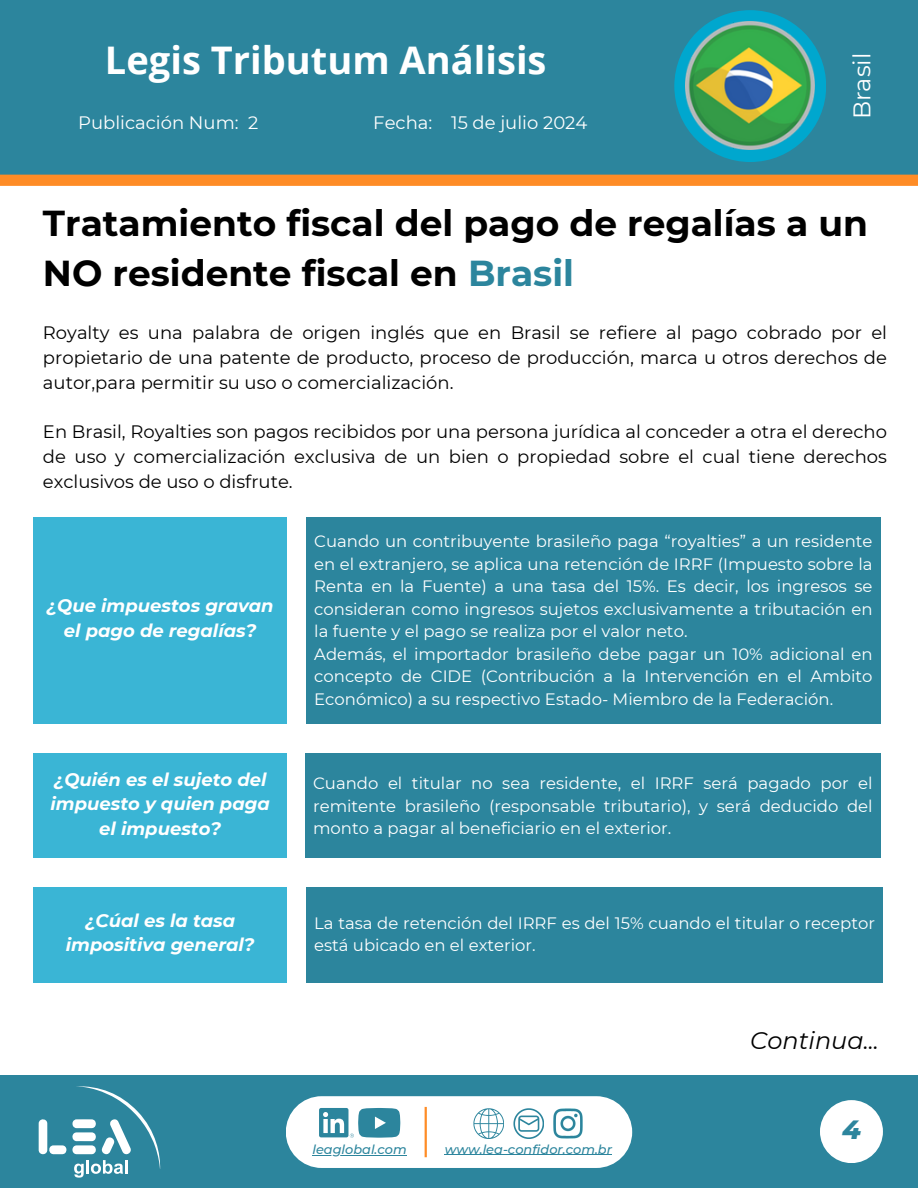
<style>
.page{position:relative;width:918px;height:1188px;background:#fff}
.page>*{position:absolute;margin:0;border:0;box-sizing:border-box;transform-origin:0 0}
.t1{font:700 38.1px "Open Sans";color:#fff}
.t2{font:700 36px/49.5px "Montserrat";color:#000}
.t3{font:italic 800 27px "Montserrat";color:#2c859d}
.t4{font:italic 24px "Montserrat";color:#000}
.t5{font:24px "Montserrat";color:#fff}
.t6{font:18px/24.8px "Montserrat";color:#000;text-align:justify}
.t7{font:italic 700 18px/24.8px "Montserrat";color:#fff;text-align:center}
.t8{font:18px "Montserrat";color:#fff}
.t9{font:16.5px/22.5px "Montserrat";color:#fff}
.t10{font:italic 500 12.9px "Montserrat";color:#2c859d}
.s1{color:#2c859d}
</style>
<div class="page">
<div style="left:0;top:1075px;width:918px;height:113px;background:#2c859d"></div>
<div style="left:820px;top:1100px;width:63px;height:63px;background:#fff;border-radius:50%"></div>
<div style="left:306px;top:518px;width:574px;height:206px;background:#2c859d"></div>
<div style="left:34px;top:518px;width:252px;height:206px;background:#3ab5d5"></div>
<div style="left:305px;top:753px;width:575px;height:105px;background:#2c859d"></div>
<div style="left:34px;top:753px;width:252px;height:105px;background:#3ab5d5"></div>
<div style="left:34px;top:887px;width:252px;height:95px;background:#3ab5d5"></div>
<div style="left:306px;top:887px;width:577px;height:95px;background:#2c859d"></div>
<div style="left:0;top:0;width:918px;height:174px;background:#2c859d"></div>
<div style="left:674px;top:10px;width:152px;height:152px;background:#00a7ce;border-radius:50%"></div>
<img style="left:686px;top:22px;width:128px;height:128px">
<div style="left:286px;top:1096px;width:346px;height:72px;background:#fff;border-radius:36px"></div>
<svg style="left:319px;top:1108px;width:81px;height:29px"></svg>
<hr style="left:425px;top:1107px;width:2px;height:50px;background:#fe8c26">
<svg style="left:513px;top:1108px;width:31px;height:31px"></svg>
<img style="left:553px;top:1108px;width:30px;height:31px">
<svg style="left:39px;top:1086px;width:121px;height:91px"></svg>
<hr style="left:125px;top:1160px;width:3px;height:14px;background:#fff">
<svg style="left:473px;top:1108px;width:31px;height:31px"></svg>
<hr style="left:445px;top:1154px;width:167px;height:1px;background:#2c859d">
<hr style="left:312px;top:1155px;width:95px;height:1px;background:#2c859d">
<div style="left:0;top:175px;width:918px;height:11px;background:#fe8c26"></div>
<h3 class="t1" style="left:105px;top:33px;width:443px">Legis Tributum Análisis</h3>
<h4 class="t5" style="left:847px;top:119px;width:68px;rotate:-90deg">Brasil</h4>
<h4 class="t8" style="left:78px;top:111px;width:182px">Publicación Num: 2</h4>
<h3 class="t8" style="left:373px;top:111px;width:216px">Fecha: 15 de julio 2024</h3>
<p class="t2" style="left:43px;top:198px;width:827px">Tratamiento fiscal del pago de regalías a un<br>NO residente fiscal en <span class="s1">Brasil</span></p>
<h4 class="t6" style="left:43px;top:321px;width:846px">Royalty es una palabra de origen inglés que en Brasil se refiere al pago cobrado por el propietario de una patente de producto, proceso de producción, marca u otros derechos de autor,para permitir su uso o comercialización.</h4>
<h2 class="t6" style="left:43px;top:420px;width:846px">En Brasil, Royalties son pagos recibidos por una persona jurídica al conceder a otra el derecho de uso y comercialización exclusiva de un bien o propiedad sobre el cual tiene derechos exclusivos de uso o disfrute.</h2>
<h4 class="t7" style="left:47px;top:594px;width:229px">¿Que impuestos gravan el pago de regalías?</h4>
<h2 class="t7" style="left:50px;top:767px;width:221px">¿Quién es el sujeto del impuesto y quien paga el impuesto?</h2>
<h4 class="t9" style="left:314px;top:530px;width:560px">Cuando un contribuyente brasileño paga “royalties” a un residente en el extranjero, se aplica una retención de IRRF (Impuesto sobre la Renta en la Fuente) a una tasa del 15%. Es decir, los ingresos se consideran como ingresos sujetos exclusivamente a tributación en la fuente y el pago se realiza por el valor neto.<br>Además, el importador brasileño debe pagar un 10% adicional en concepto de CIDE (Contribución a la Intervención en el Ambito Económico) a su respectivo Estado- Miembro de la Federación.</h4>
<p class="t9" style="left:313px;top:772px;width:561px;text-align:justify">Cuando el titular no sea residente, el IRRF será pagado por el remitente brasileño (responsable tributario), y será deducido del monto a pagar al beneficiario en el exterior.</p>
<h1 class="t7" style="left:66px;top:908px;width:190px">¿Cúal es la tasa impositiva general?</h1>
<h4 class="t9" style="left:314px;top:912px;width:562px">La tasa de retención del IRRF es del 15% cuando el titular o receptor está ubicado en el exterior.</h4>
<p class="t4" style="left:750px;top:1026px;width:130px">Continua...</p>
<p class="t10" style="left:312px;top:1141px;width:96px">leaglobal.com</p>
<p class="t10" style="left:445px;top:1141px;width:169px">www.lea-confidor.com.br</p>
<h1 class="t3" style="left:842px;top:1113px;width:20px">4</h1>
</div>
